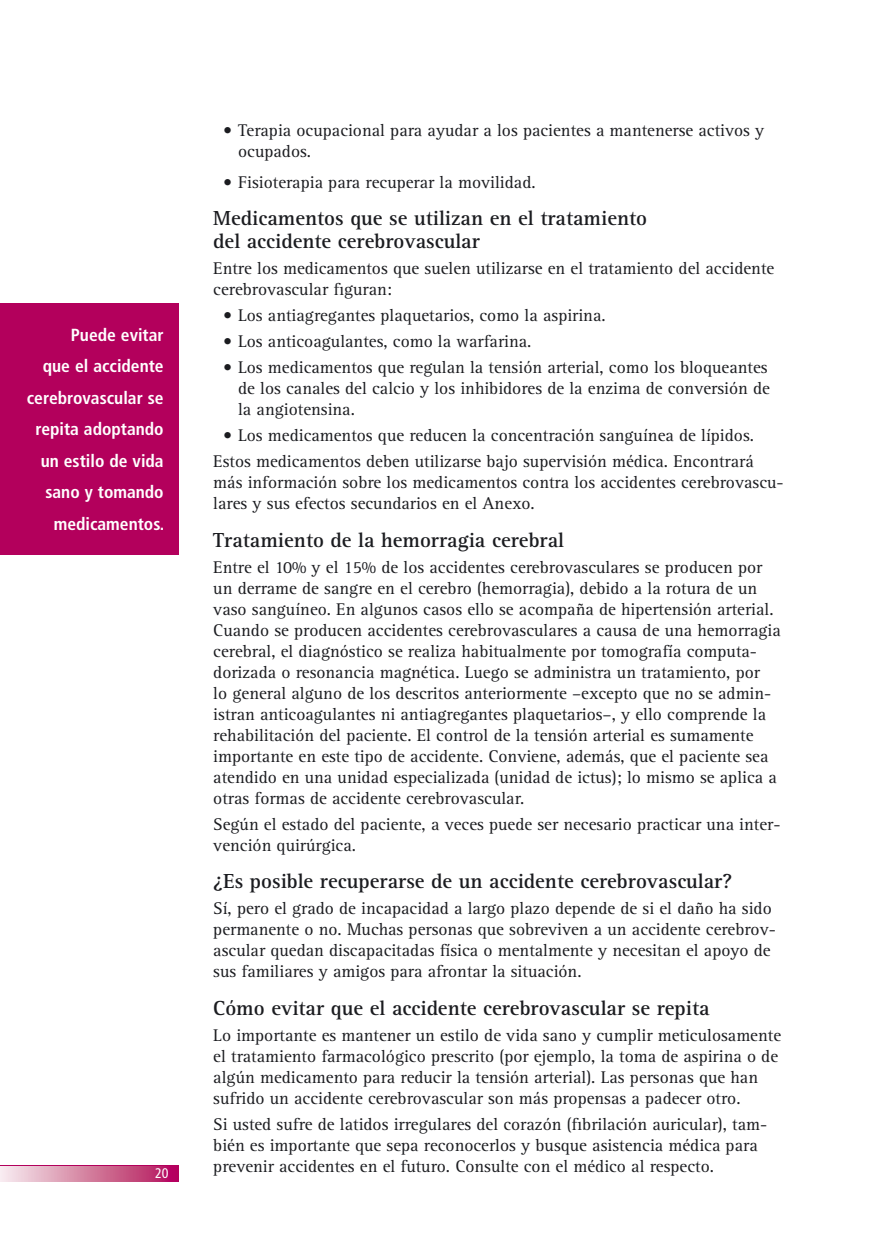
<style>
.page{position:relative;width:893px;height:1241px;background:#fff}
.page>*{position:absolute;margin:0;border:0;box-sizing:border-box;transform-origin:0 0}
.t1{font:700 21px/22.8px "Rotis Serif";color:#1b1c20}
.t2{font:17.5px/21px "Rotis Serif";color:#1b1c20}
.t3{font:700 condensed 17.5px/31.5px "Frutiger";color:#fff;text-align:right}
.t4{font:condensed 14px "Frutiger";color:#fff}
</style>
<div class="page">
<svg style="left:0;top:1166px;width:179px;height:15px;background:#d47ca1"></svg>
<hr style="left:0;top:1165px;width:179px;height:1px;background:#b3005c">
<div style="left:0;top:303px;width:179px;height:251px;background:#b3005c"></div>
<p class="t3" style="left:27px;top:319px;width:139px">Puede evitar<br>que el accidente cerebrovascular se repita adoptando un estilo de vida sano y tomando medicamentos.</p>
<p class="t4" style="left:155px;top:1164px;width:15px">20</p>
<p class="t2" style="left:238px;top:121px;width:528px;text-indent:-15px">• Terapia ocupacional para ayudar a los pacientes a mantenerse activos y ocupados.</p>
<p class="t2" style="left:223px;top:172px;width:314px">• Fisioterapia para recuperar la movilidad.</p>
<p class="t1" style="left:213px;top:207px;width:435px">Medicamentos que se utilizan en el tratamiento del accidente cerebrovascular</p>
<p class="t2" style="left:213px;top:258px;width:562px">Entre los medicamentos que suelen utilizarse en el tratamiento del accidente cerebrovascular figuran:</p>
<p class="t2" style="left:223px;top:305px;width:384px">• Los antiagregantes plaquetarios, como la aspirina.</p>
<p class="t2" style="left:223px;top:331px;width:310px">• Los anticoagulantes, como la warfarina.</p>
<p class="t2" style="left:238px;top:357px;width:533px;text-indent:-15px">• Los medicamentos que regulan la tensión arterial, como los bloqueantes de los canales del calcio y los inhibidores de la enzima de conversión de la angiotensina.</p>
<p class="t2" style="left:213px;top:422px;width:542px;line-height:25.9px;text-align:center">• Los medicamentos que reducen la concentración sanguínea de lípidos.<br>Estos medicamentos deben utilizarse bajo supervisión médica. Encontrará</p>
<p class="t2" style="left:213px;top:472px;width:572px">más información sobre los medicamentos contra los accidentes cerebrovascu&shy;lares y sus efectos secundarios en el Anexo.</p>
<p class="t1" style="left:213px;top:528px;width:352px">Tratamiento de la hemorragia cerebral</p>
<p class="t2" style="left:213px;top:556px;width:569px">Entre el 10% y el 15% de los accidentes cerebrovasculares se producen por un derrame de sangre en el cerebro (hemorragia), debido a la rotura de un vaso sanguíneo. En algunos casos ello se acompaña de hipertensión arterial.<br>Cuando se producen accidentes cerebrovasculares a causa de una hemorragia cerebral, el diagnóstico se realiza habitualmente por tomografía computa&shy;dorizada o resonancia magnética. Luego se administra un tratamiento, por<br>lo general alguno de los descritos anteriormente –excepto que no se admin&shy;istran anticoagulantes ni antiagregantes plaquetarios–, y ello comprende la rehabilitación del paciente. El control de la tensión arterial es sumamente importante en este tipo de accidente. Conviene, además, que el paciente sea atendido en una unidad especializada (unidad de ictus); lo mismo se aplica a otras formas de accidente cerebrovascular.</p>
<p class="t2" style="left:213px;top:813px;width:569px">Según el estado del paciente, a veces puede ser necesario practicar una inter&shy;vención quirúrgica.</p>
<p class="t1" style="left:213px;top:870px;width:520px">¿Es posible recuperarse de un accidente cerebrovascular?</p>
<p class="t2" style="left:213px;top:898px;width:564px">Sí, pero el grado de incapacidad a largo plazo depende de si el daño ha sido permanente o no. Muchas personas que sobreviven a un accidente cerebrov&shy;ascular quedan discapacitadas física o mentalmente y necesitan el apoyo de sus familiares y amigos para afrontar la situación.</p>
<p class="t1" style="left:213px;top:996px;width:498px">Cómo evitar que el accidente cerebrovascular se repita</p>
<p class="t2" style="left:213px;top:1025px;width:569px">Lo importante es mantener un estilo de vida sano y cumplir meticulosamente el tratamiento farmacológico prescrito (por ejemplo, la toma de aspirina o de algún medicamento para reducir la tensión arterial). Las personas que han sufrido un accidente cerebrovascular son más propensas a padecer otro.</p>
<p class="t2" style="left:213px;top:1114px;width:555px">Si usted sufre de latidos irregulares del corazón (fibrilación auricular), tam&shy;bién es importante que sepa reconocerlos y busque asistencia médica para prevenir accidentes en el futuro. Consulte con el médico al respecto.</p>
</div>
